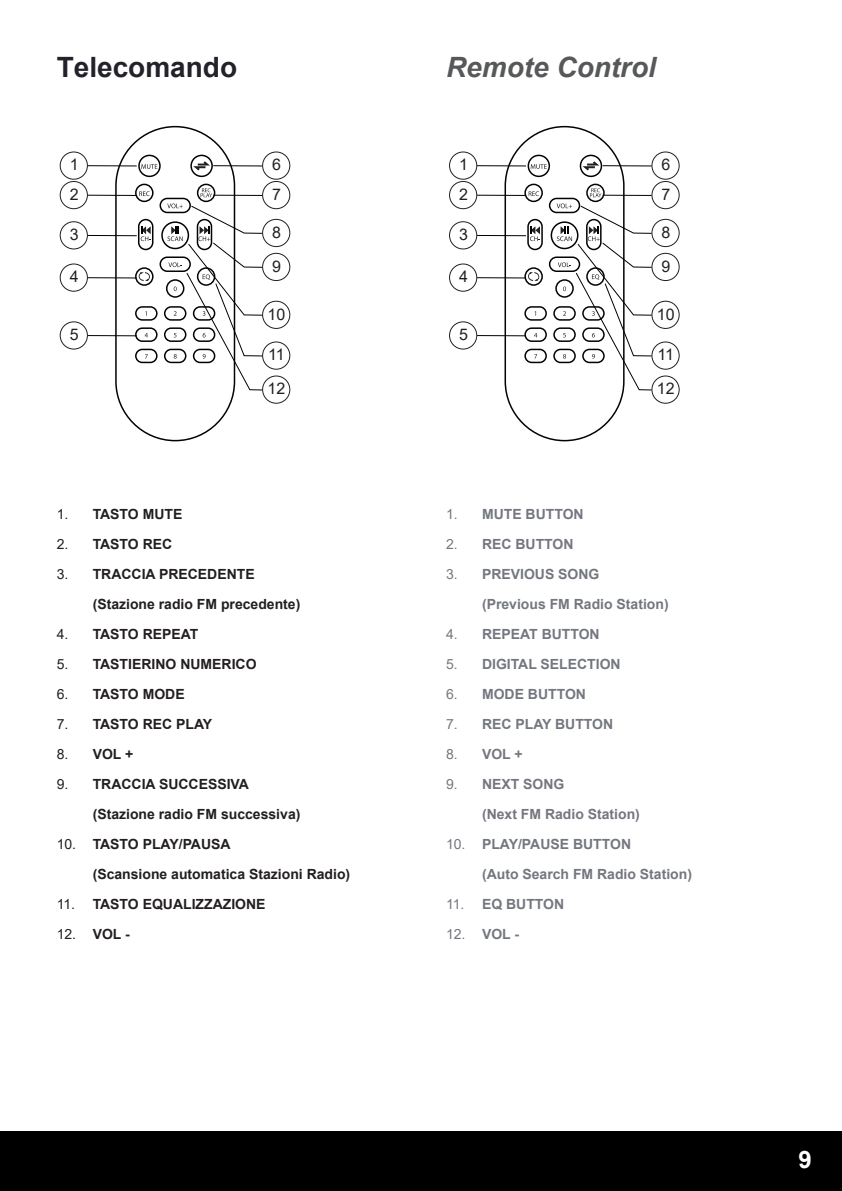
<style>
.page{position:relative;width:842px;height:1191px;background:#fff}
.page>*{position:absolute;margin:0;border:0;box-sizing:border-box;transform-origin:0 0}
.t1{font:italic 700 28px "Arial";color:#57585a}
.t2{font:700 28px "Arial";color:#232129}
.t3{font:700 24px "Arial";color:#fff}
.t4{font:16px/29.4px "Arial";color:#231f20}
.t5{font:700 14px/30px "Arial";color:#231f20}
.t6{font:700 14px/30px "Arial";color:#74777f}
.s1{font-weight:400}
</style>
<div class="page">
<div style="left:0;top:1131px;width:842px;height:60px;background:#000"></div>
<hr style="left:88px;top:165px;width:49px;height:1px;background:#000">
<div style="left:60px;top:152px;width:28px;height:27px;border:1px solid #231f20;border-radius:50%"></div>
<div style="left:262px;top:152px;width:28px;height:27px;border:1px solid #231f20;border-radius:50%"></div>
<div style="left:262px;top:181px;width:28px;height:28px;border:1px solid #231f20;border-radius:50%"></div>
<div style="left:262px;top:342px;width:28px;height:27px;border:1px solid #231f20;border-radius:50%"></div>
<div style="left:262px;top:301px;width:28px;height:28px;border:1px solid #231f20;border-radius:50%"></div>
<div style="left:262px;top:253px;width:28px;height:28px;border:1px solid #231f20;border-radius:50%"></div>
<div style="left:262px;top:219px;width:28px;height:28px;border:1px solid #231f20;border-radius:50%"></div>
<div style="left:262px;top:376px;width:28px;height:27px;border:1px solid #231f20;border-radius:50%"></div>
<hr style="left:88px;top:195px;width:49px;height:1px;background:#000">
<div style="left:60px;top:181px;width:28px;height:28px;border:1px solid #231f20;border-radius:50%"></div>
<hr style="left:88px;top:235px;width:49px;height:1px;background:#000">
<div style="left:60px;top:221px;width:28px;height:28px;border:1px solid #231f20;border-radius:50%"></div>
<hr style="left:88px;top:277px;width:49px;height:1px;background:#000">
<div style="left:60px;top:264px;width:28px;height:27px;border:1px solid #231f20;border-radius:50%"></div>
<hr style="left:88px;top:335px;width:49px;height:1px;background:#000">
<div style="left:60px;top:321px;width:28px;height:28px;border:1px solid #231f20;border-radius:50%"></div>
<svg style="left:114px;top:127px;width:149px;height:315px"></svg>
<hr style="left:477px;top:165px;width:49px;height:1px;background:#000">
<div style="left:449px;top:152px;width:28px;height:27px;border:1px solid #231f20;border-radius:50%"></div>
<div style="left:652px;top:152px;width:27px;height:27px;border:1px solid #231f20;border-radius:50%"></div>
<div style="left:652px;top:181px;width:27px;height:28px;border:1px solid #231f20;border-radius:50%"></div>
<div style="left:652px;top:342px;width:27px;height:27px;border:1px solid #231f20;border-radius:50%"></div>
<div style="left:652px;top:301px;width:27px;height:28px;border:1px solid #231f20;border-radius:50%"></div>
<div style="left:652px;top:253px;width:27px;height:28px;border:1px solid #231f20;border-radius:50%"></div>
<div style="left:652px;top:219px;width:27px;height:28px;border:1px solid #231f20;border-radius:50%"></div>
<div style="left:652px;top:376px;width:27px;height:27px;border:1px solid #231f20;border-radius:50%"></div>
<hr style="left:477px;top:195px;width:49px;height:1px;background:#000">
<div style="left:449px;top:181px;width:28px;height:28px;border:1px solid #231f20;border-radius:50%"></div>
<hr style="left:477px;top:235px;width:49px;height:1px;background:#000">
<div style="left:449px;top:221px;width:28px;height:28px;border:1px solid #231f20;border-radius:50%"></div>
<hr style="left:477px;top:277px;width:49px;height:1px;background:#000">
<div style="left:449px;top:264px;width:28px;height:27px;border:1px solid #231f20;border-radius:50%"></div>
<hr style="left:477px;top:335px;width:49px;height:1px;background:#000">
<div style="left:449px;top:321px;width:28px;height:28px;border:1px solid #231f20;border-radius:50%"></div>
<svg style="left:504px;top:127px;width:148px;height:315px"></svg>
<h1 class="t2" style="left:57px;top:48px;width:182px">Telecomando</h1>
<h1 class="t1" style="left:446px;top:49px;width:212px">Remote Control</h1>
<p class="t4" style="left:70px;top:150px;width:10px">1</p>
<p class="t4" style="left:272px;top:150px;width:10px">6<br>7</p>
<p class="t4" style="left:70px;top:179px;width:10px">2</p>
<p class="t4" style="left:70px;top:220px;width:10px">3</p>
<p class="t4" style="left:70px;top:262px;width:10px">4</p>
<p class="t4" style="left:272px;top:217px;width:10px">8</p>
<p class="t4" style="left:272px;top:251px;width:10px">9</p>
<p class="t4" style="left:459px;top:150px;width:10px">1</p>
<p class="t4" style="left:661px;top:150px;width:10px">6<br>7</p>
<p class="t4" style="left:459px;top:179px;width:10px">2</p>
<p class="t4" style="left:459px;top:220px;width:10px">3</p>
<p class="t4" style="left:459px;top:262px;width:10px">4</p>
<p class="t4" style="left:661px;top:217px;width:10px">8</p>
<p class="t4" style="left:661px;top:251px;width:10px">9</p>
<p class="t4" style="left:268px;top:299px;width:19px">10</p>
<p class="t4" style="left:657px;top:299px;width:19px">10</p>
<p class="t4" style="left:70px;top:320px;width:10px">5</p>
<p class="t4" style="left:459px;top:320px;width:10px">5</p>
<p class="t4" style="left:268px;top:340px;width:18px">11</p>
<p class="t4" style="left:657px;top:340px;width:18px">11</p>
<p class="t4" style="left:268px;top:374px;width:19px">12</p>
<p class="t4" style="left:657px;top:374px;width:19px">12</p>
<p class="t5" style="left:57px;top:499px;width:127px"><span class="s1">1.</span> TASTO MUTE</p>
<p class="t5" style="left:57px;top:529px;width:117px"><span class="s1">2.</span> TASTO REC</p>
<p class="t5" style="left:93px;top:559px;width:209px;text-indent:-36px"><span class="s1">3.</span> TRACCIA PRECEDENTE (Stazione radio FM precedente)</p>
<p class="t5" style="left:57px;top:619px;width:143px"><span class="s1">4.</span> TASTO REPEAT</p>
<p class="t5" style="left:57px;top:649px;width:201px"><span class="s1">5.</span> TASTIERINO NUMERICO</p>
<p class="t5" style="left:57px;top:679px;width:130px"><span class="s1">6.</span> TASTO MODE</p>
<p class="t5" style="left:57px;top:709px;width:157px"><span class="s1">7.</span> TASTO REC PLAY</p>
<p class="t5" style="left:57px;top:739px;width:78px"><span class="s1">8.</span> VOL +</p>
<p class="t5" style="left:93px;top:769px;width:209px;text-indent:-36px"><span class="s1">9.</span> TRACCIA SUCCESSIVA (Stazione radio FM successiva)</p>
<p class="t5" style="left:93px;top:829px;width:259px;text-indent:-36px"><span class="s1">10.</span> TASTO PLAY/PAUSA<br>(Scansione automatica Stazioni Radio)</p>
<p class="t5" style="left:57px;top:889px;width:210px"><span class="s1">11.</span> TASTO EQUALIZZAZIONE</p>
<p class="t5" style="left:57px;top:919px;width:75px"><span class="s1">12.</span> VOL -</p>
<p class="t6" style="left:446px;top:499px;width:139px"><span class="s1">1.</span> MUTE BUTTON</p>
<p class="t6" style="left:446px;top:529px;width:129px"><span class="s1">2.</span> REC BUTTON</p>
<p class="t6" style="left:482px;top:559px;width:188px;text-indent:-36px"><span class="s1">3.</span> PREVIOUS SONG<br>(Previous FM Radio Station)</p>
<p class="t6" style="left:446px;top:619px;width:155px"><span class="s1">4.</span> REPEAT BUTTON</p>
<p class="t6" style="left:446px;top:649px;width:176px"><span class="s1">5.</span> DIGITAL SELECTION</p>
<p class="t6" style="left:446px;top:679px;width:141px"><span class="s1">6.</span> MODE BUTTON</p>
<p class="t6" style="left:446px;top:709px;width:169px"><span class="s1">7.</span> REC PLAY BUTTON</p>
<p class="t6" style="left:446px;top:739px;width:78px"><span class="s1">8.</span> VOL +</p>
<p class="t6" style="left:482px;top:769px;width:159px;text-indent:-36px"><span class="s1">9.</span> NEXT SONG<br>(Next FM Radio Station)</p>
<p class="t6" style="left:482px;top:829px;width:212px;text-indent:-36px"><span class="s1">10.</span> PLAY/PAUSE BUTTON<br>(Auto Search FM Radio Station)</p>
<p class="t6" style="left:446px;top:889px;width:120px"><span class="s1">11.</span> EQ BUTTON</p>
<p class="t6" style="left:446px;top:919px;width:75px"><span class="s1">12.</span> VOL -</p>
<h2 class="t3" style="left:799px;top:1143px;width:15px">9</h2>
</div>
